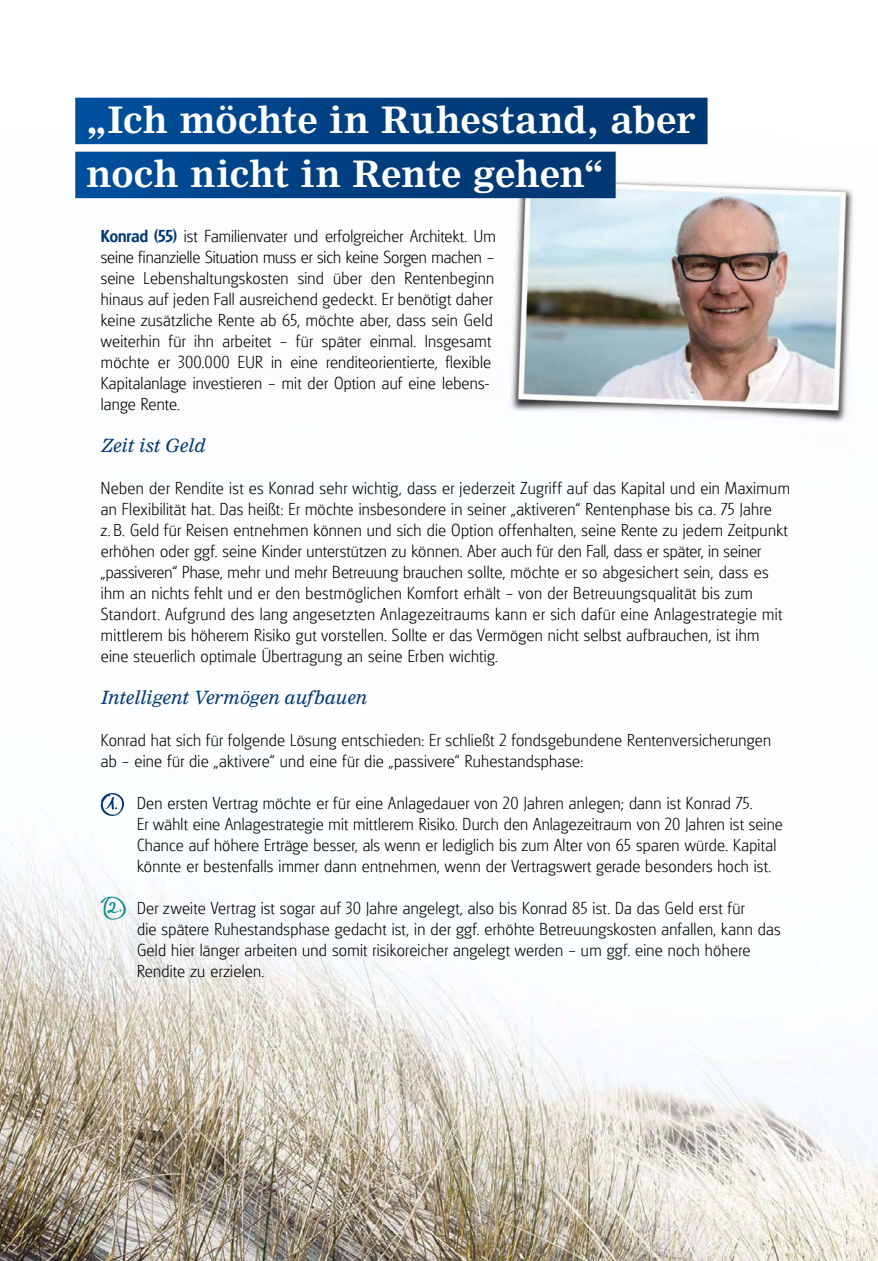
<style>
.page{position:relative;width:878px;height:1261px;background:#fff}
.page>*{position:absolute;margin:0;border:0;box-sizing:border-box;transform-origin:0 0}
.t1{font:700 36px/54px "Nimrod MT Pro";letter-spacing:-.005em;color:#fff}
.t2{font:300 18px/21px "Glasgow Pro";letter-spacing:.015em;color:#000}
.t3{font:italic 18px "Nimrod MT Pro";color:#003874}
.s1{font-weight:500;color:#003874}
</style>
<div class="page">
<img style="left:0;top:144px;width:521px;height:1117px">
<img style="left:845px;top:1107px;width:32px;height:154px">
<img style="left:521px;top:1014px;width:54px;height:247px">
<img style="left:575px;top:1042px;width:270px;height:219px">
<img style="left:502px;top:149px;width:352px;height:286px">
<div style="left:75px;top:98px;width:632px;height:46px;background:linear-gradient(to right,#004d9a,#00356d)"></div>
<div style="left:75px;top:152px;width:540px;height:46px;background:linear-gradient(to right,#004d9a,#00356d)"></div>
<svg style="left:101px;top:791px;width:25px;height:27px"></svg>
<svg style="left:100px;top:895px;width:30px;height:27px"></svg>
<h1 class="t1" style="left:86px;top:91px;width:610px">„Ich möchte in Ruhestand, aber noch nicht in Rente gehen“</h1>
<p class="t2" style="left:101px;top:225px;width:396px"><span class="s1">Konrad (55)</span> ist Familienvater und erfolgreicher Architekt. Um seine finanzielle Situation muss er sich keine Sorgen machen – seine Lebenshaltungskosten sind über den Rentenbeginn hinaus auf jeden Fall ausreichend gedeckt. Er benötigt daher keine zusätzliche Rente ab 65, möchte aber, dass sein Geld weiterhin für ihn arbeitet – für später einmal. Insgesamt möchte er 300.000 EUR in eine renditeorientierte, flexible Kapitalanlage investieren – mit der Option auf eine lebens&shy;lange Rente.</p>
<p class="t3" style="left:101px;top:433px;width:106px">Zeit ist Geld</p>
<p class="t2" style="left:101px;top:477px;width:690px">Neben der Rendite ist es Konrad sehr wichtig, dass er jederzeit Zugriff auf das Kapital und ein Maximum an Flexibilität hat. Das heißt: Er möchte insbesondere in seiner „aktiveren“ Rentenphase bis ca. 75 Jahre<br>z. B. Geld für Reisen entnehmen können und sich die Option offenhalten, seine Rente zu jedem Zeitpunkt erhöhen oder ggf. seine Kinder unterstützen zu können. Aber auch für den Fall, dass er später, in seiner „passiveren“ Phase, mehr und mehr Betreuung brauchen sollte, möchte er so abgesichert sein, dass es ihm an nichts fehlt und er den bestmöglichen Komfort erhält – von der Betreuungsqualität bis zum Standort. Aufgrund des lang angesetzten Anlagezeitraums kann er sich dafür eine Anlagestrategie mit mittlerem bis höherem Risiko gut vorstellen. Sollte er das Vermögen nicht selbst aufbrauchen, ist ihm eine steuerlich optimale Übertragung an seine Erben wichtig.</p>
<p class="t3" style="left:101px;top:685px;width:268px">Intelligent Vermögen aufbauen</p>
<p class="t2" style="left:101px;top:729px;width:671px">Konrad hat sich für folgende Lösung entschieden: Er schließt 2 fondsgebundene Rentenversicherungen ab – eine für die „aktivere“ und eine für die „passivere“ Ruhestandsphase:</p>
<p class="t2" style="left:137px;top:792px;width:647px">Den ersten Vertrag möchte er für eine Anlagedauer von 20 Jahren anlegen; dann ist Konrad 75.<br>Er wählt eine Anlagestrategie mit mittlerem Risiko. Durch den Anlagezeitraum von 20 Jahren ist seine Chance auf höhere Erträge besser, als wenn er lediglich bis zum Alter von 65 sparen würde. Kapital könnte er bestenfalls immer dann entnehmen, wenn der Vertragswert gerade besonders hoch ist.</p>
<p class="t2" style="left:137px;top:897px;width:644px">Der zweite Vertrag ist sogar auf 30 Jahre angelegt, also bis Konrad 85 ist. Da das Geld erst für<br>die spätere Ruhestandsphase gedacht ist, in der ggf. erhöhte Betreuungskosten anfallen, kann das Geld hier länger arbeiten und somit risikoreicher angelegt werden – um ggf. eine noch höhere Rendite zu erzielen.</p>
</div>
